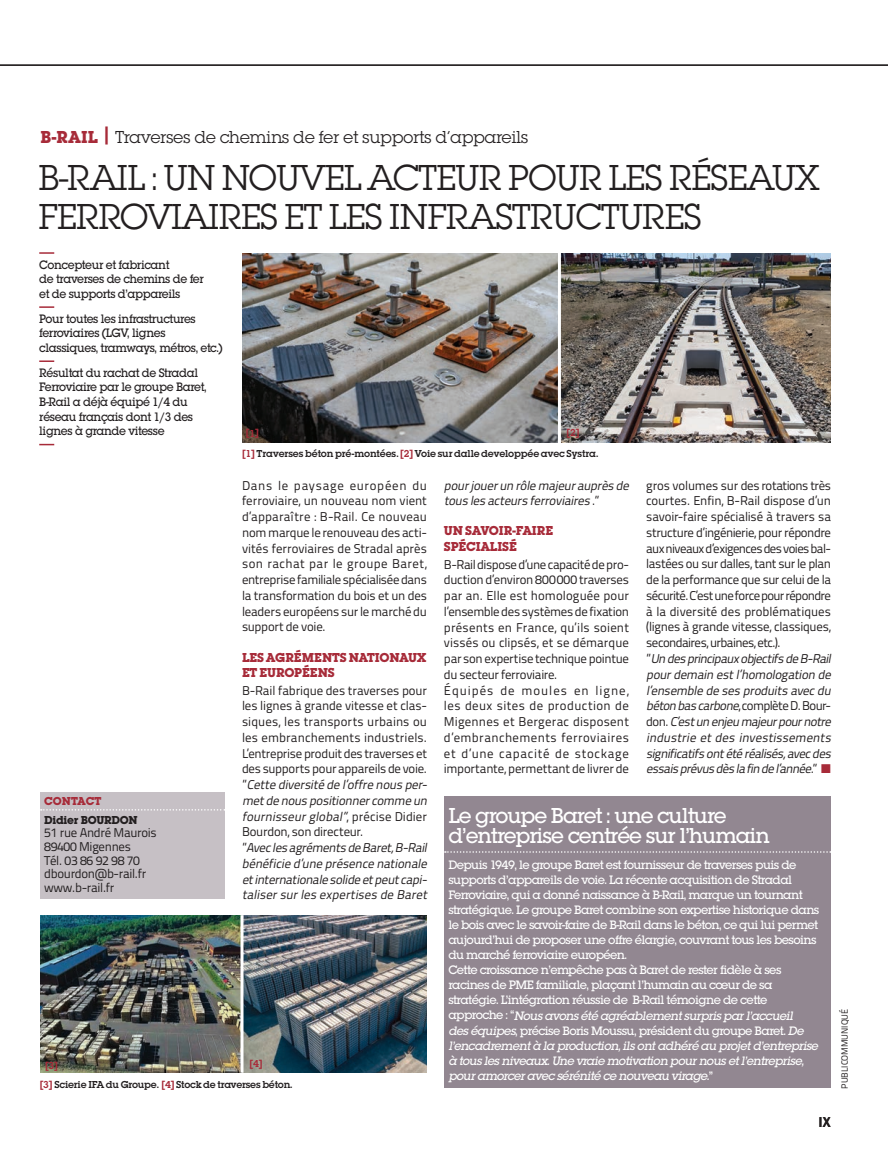
<style>
.page{position:relative;width:888px;height:1152px;background:#fff}
.page>*{position:absolute;margin:0;border:0;box-sizing:border-box;transform-origin:0 0}
.t1{font:37.5px/39px "Lubalin Graph EF";letter-spacing:-.035em;color:#231f20}
.t2{font:500 22.5px/19.5px "Lubalin Graph EF";letter-spacing:-.045em;color:#fff}
.t3{font:18px "Lubalin Graph EF";letter-spacing:-.025em;color:#231f20}
.t4{font:700 13.5px/15.8px "Lubalin Graph EF";letter-spacing:-.005em;color:#a72b39}
.t5{font:700 13.5px "Stainless Cond";color:#231f20}
.t6{font:12.75px/15.8px "Titillium Text 22 L 400 wt";letter-spacing:-.015em;color:#231f20}
.t7{font:500 12.75px/15px "Lubalin Graph EF";letter-spacing:-.045em;color:#fff}
.t8{font:12.75px/15.8px "Titillium Text 22 L 400 wt";letter-spacing:.005em;color:#231f20}
.t9{font:500 12.75px/14.5px "Lubalin Graph EF";letter-spacing:-.03em;color:#231f20;scale:.95 1}
.t10{font:italic 12.75px/15.8px "Titillium Text 22 L 400 wt";color:#231f20}
.t11{font:700 12px "Lubalin Graph EF";letter-spacing:-.025em;color:#231f20}
.t12{font:700 12px "Lubalin Graph EF";color:#a72b39}
.t13{font:600 10.5px "Lubalin Graph EF";letter-spacing:-.02em;color:#231f20}
.t14{font:600 10.5px "Lubalin Graph EF";color:#a72b39}
.t15{font:9px "Titillium Text 22 L 400 wt";letter-spacing:-.005em;color:#231f20}
.s1{font-weight:700;color:#a72b39}
.s2{color:#a72b39}
.s3{font-style:italic}
.s4{font-style:normal}
</style>
<div class="page">
<hr style="left:0;top:65px;width:888px;height:1px;background:#231f20">
<div style="left:444px;top:796px;width:387px;height:292px;background:#928791"></div>
<svg style="left:445px;top:851px;width:386px;height:1px"></svg>
<svg style="left:39px;top:252px;width:15px;height:2px"></svg>
<svg style="left:39px;top:306px;width:15px;height:2px"></svg>
<svg style="left:39px;top:360px;width:15px;height:2px"></svg>
<svg style="left:39px;top:444px;width:15px;height:1px"></svg>
<img style="left:561px;top:253px;width:270px;height:189px">
<img style="left:242px;top:253px;width:316px;height:189px">
<div style="left:40px;top:792px;width:185px;height:107px;background:#c6c0c5"></div>
<svg style="left:41px;top:809px;width:184px;height:1px"></svg>
<img style="left:40px;top:915px;width:200px;height:157px">
<img style="left:243px;top:915px;width:184px;height:157px">
<h3 class="t3" style="left:40px;top:127px;width:490px"><span class="s1">B-RAIL </span><sup>|</sup> Traverses de chemins de fer et supports d’appareils</h3>
<h1 class="t1" style="left:38px;top:158px;width:782px">B-RAIL : UN NOUVEL ACTEUR POUR LES RÉSEAUX<br>FERROVIAIRES ET LES INFRASTRUCTURES</h1>
<p class="t9" style="left:39px;top:257px;width:175px">Concepteur et fabricant<br>de traverses de chemins de fer et de supports d’appareils</p>
<p class="t9" style="left:39px;top:311px;width:195px">Pour toutes les infrastructures ferroviaires (LGV, lignes classiques, tramways, métros, etc.)</p>
<p class="t9" style="left:39px;top:365px;width:178px">Résultat du rachat de Stradal<br>Ferroviaire par le groupe Baret,<br>B-Rail a déjà équipé 1/4 du réseau français dont 1/3 des lignes à grande vitesse</p>
<p class="t14" style="left:246px;top:426px;width:15px">[1]</p>
<p class="t14" style="left:566px;top:426px;width:15px">[2]</p>
<p class="t13" style="left:242px;top:447px;width:358px"><span class="s2">[1]</span> Traverses béton pré-montées. <span class="s2">[2]</span> Voie sur dalle developpée avec Systra.</p>
<p class="t12" style="left:44px;top:794px;width:58px">CONTACT</p>
<p class="t11" style="left:44px;top:812px;width:95px">Didier BOURDON</p>
<p class="t6" style="left:44px;top:825px;width:114px;line-height:13.5px">51 rue André Maurois<br>89400 Migennes<br>Tél. 03 86 92 98 70 dbourdon@b-rail.fr www.b-rail.fr</p>
<p class="t6" style="left:242px;top:476px;width:186px;text-align:justify">Dans le paysage européen du ferroviaire, un nouveau nom vient d’apparaître : B-Rail. Ce nouveau nom marque le renouveau des acti&shy;vités ferroviaires de Stradal après son rachat par le groupe Baret, entreprise familiale spécialisée dans la transformation du bois et un des leaders européens sur le marché du support de voie.</p>
<p class="t4" style="left:242px;top:649px;width:186px">LES AGRÉMENTS NATIONAUX<br>ET EUROPÉENS</p>
<p class="t6" style="left:242px;top:681px;width:190px">B-Rail fabrique des traverses pour les lignes à grande vitesse et clas&shy;siques, les transports urbains ou les embranchements industriels.<br>L’entreprise produit des traverses et des supports pour appareils de voie. ” <span class="s3">Cettediversitédel’offrenousper&shy;metdenouspositionnercommeun fournisseurglobal”</span>, p ré c i s e D i d i e r Bourdon, son directeur. ”<span class="s3">AveclesagrémentsdeBaret,B-Rail bénéficie d’une présence nationale etinternationalesolideetpeutcapi&shy;talisersurles expertises de Baret</span></p>
<p class="t14" style="left:45px;top:1058px;width:15px">[3]</p>
<p class="t14" style="left:250px;top:1057px;width:15px">[4]</p>
<p class="t13" style="left:40px;top:1078px;width:254px"><span class="s2">[3]</span> Scierie IFA du Groupe. <span class="s2">[4]</span> Stock de traverses béton.</p>
<p class="t10" style="left:444px;top:476px;width:190px">pourjouerun rôlemajeurauprèsde touslesacteursferroviaires<span class="s4">. ”</span></p>
<p class="t4" style="left:444px;top:523px;width:111px">UN SAVOIR-FAIRE<br>SPÉCIALISÉ</p>
<p class="t8" style="left:444px;top:555px;width:187px">B-Rail dispose d’une capacité de pro&shy;duction d’environ 800000 traverses par an. Elle est homologuée pour l’ensemble des systèmes de fixation présents en France, qu’ils soient vissés ou clipsés, et se démarque par son expertise technique pointue du secteur ferroviaire.<br>Équipés de moules en ligne, les deux sites de production de<br>Migennes et Bergerac disposent d’embranchements ferroviaires et d’une capacité de stockage importante, permettant de livrer de</p>
<p class="t6" style="left:646px;top:476px;width:189px">gros volumes sur des rotations très courtes. Enfin, B-Rail dispose d’un savoir-faire spécialisé à travers sa structure d’ingénierie, pour répondre aux niveaux d’exigences des voies bal&shy;lastées ou sur dalles, tant sur le plan de la performance que sur celui de la sécurité. C’est une force pour répondre à la diversité des problématiques (lignes à grande vitesse, classiques, secondaires, urbaines, etc.).<br>” <span class="s3">UndesprincipauxobjectifsdeB-Rail pourdemain estl’homologation de l’ensembledesesproduitsavecdu bétonbascarbone</span>, c o m p l è t e D . B o u r&shy;d o n . <span class="s3">C’estunenjeumajeurpournotre industrie et des investissements significatifsontétéréalisés,avecdes essaisprévusdèslafindel’année.</span>” <span class="s2">■</span></p>
<h2 class="t2" style="left:448px;top:805px;width:323px">Le groupe Baret : une culture d’entreprise centrée sur l’humain</h2>
<p class="t7" style="left:448px;top:857px;width:374px">Depuis 1949, le groupe Baret est fournisseur de traverses puis de supports d’appareils de voie. La récente acquisition de Stradal Ferroviaire, qui a donné naissance à B-Rail, marque un tournant stratégique. Le groupe Baret combine son expertise historique dans le bois avec le savoir-faire de B-Rail dans le béton, ce qui lui permet aujourd’hui de proposer une offre élargie, couvrant tous les besoins du marché ferroviaire européen.<br>Cette croissance n’empêche pas à Baret de rester fidèle à ses racines de PME familiale, plaçant l’humain au cœur de sa stratégie. L’intégration réussie de B-Rail témoigne de cette<br>a p p r o c h e : “ <span class="s3">Nousavonsété agréablementsurprisparl’accueil deséquipes</span>, précise Boris Moussu, président du groupe Baret. <span class="s3">De l’encadrementà la production,ilsontadhéré au projetd’entreprise à touslesniveaux.Une vraie motivation pournousetl’entreprise, pouramorceravec sérénité ce nouveau virage.</span>”</p>
<p class="t15" style="left:838px;top:1088px;width:81px;rotate:-90deg">PUBLICOMMUNIQUÉ</p>
<p class="t5" style="left:819px;top:1114px;width:13px">IX</p>
</div>
